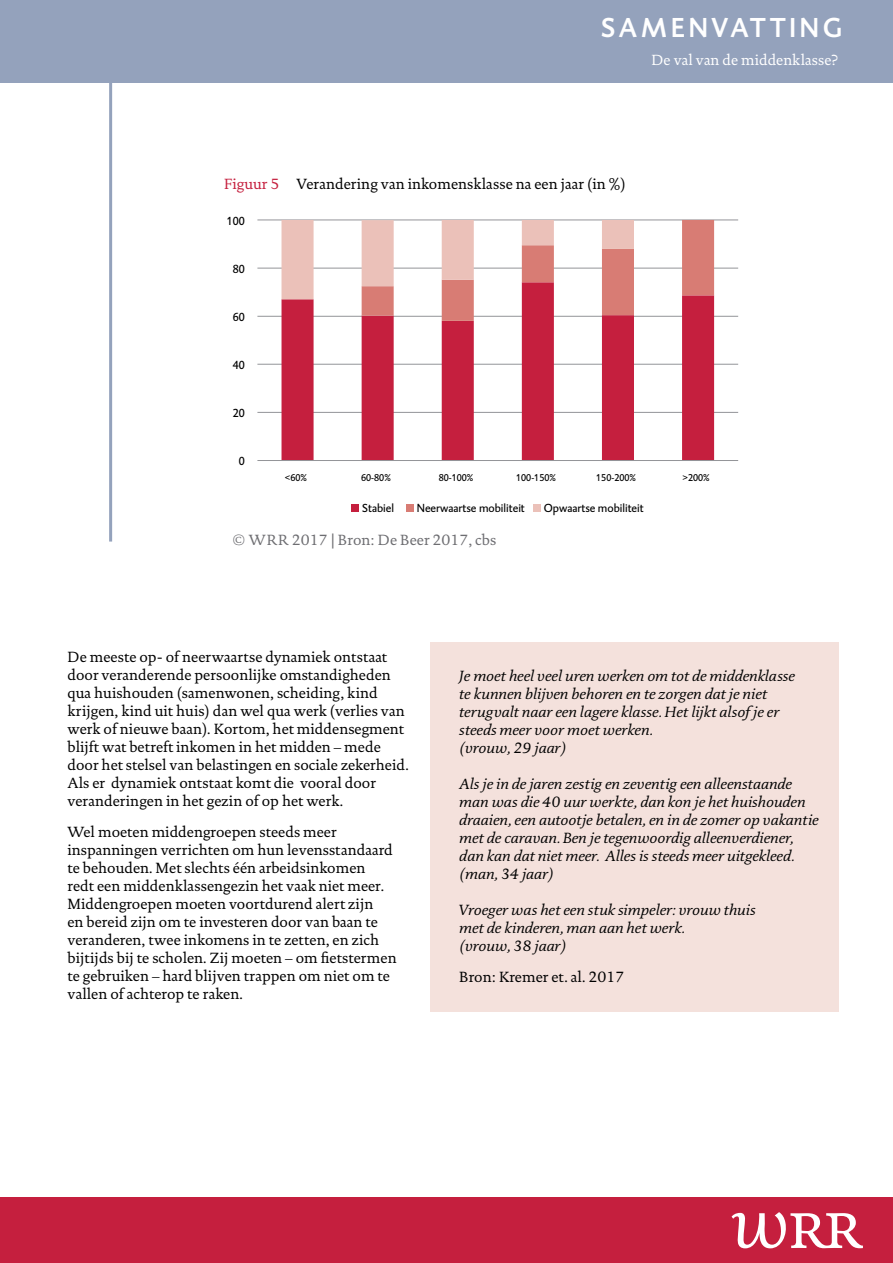
<style>
.page{position:relative;width:893px;height:1263px;background:#fff}
.page>*{position:absolute;margin:0;border:0;box-sizing:border-box;transform-origin:0 0}
.t1{font:500 28.05px "DTL Caspari TOT";letter-spacing:.12em;color:#fff}
.P_first{font:15px/18px "DTL Documenta TOT";color:#000}
.P_first__Block{font:italic 15px/18px "DTL Documenta TOT";color:#000}
.Caption_F{font:15px "DTL Documenta TOT";color:#000}
.Source_F{font:15px "DTL Documenta TOT";color:#6d6d71}
.t2{font:14.85px "DTL Documenta TOT";color:#fff}
.t3{font:12px "DTL Caspari TOT";color:#000}
.t4{font:10.2px "DTL Caspari TOT";color:#000}
.s1{color:#c51f3e}
.s2{font-style:inherit}
</style>
<div class="page">
<div style="left:0;top:0;width:893px;height:83px;background:#94a2bc"></div>
<div style="left:0;top:1197px;width:893px;height:66px;background:#c51f3e"></div>
<svg style="left:732px;top:1212px;width:131px;height:36px"></svg>
<hr style="left:109px;top:83px;width:3px;height:458px;background:#94a2bc">
<hr style="left:257px;top:412px;width:481px;height:1px;background:#939498">
<hr style="left:257px;top:364px;width:481px;height:1px;background:#939498">
<hr style="left:257px;top:316px;width:481px;height:1px;background:#939498">
<hr style="left:257px;top:268px;width:481px;height:1px;background:#939498">
<hr style="left:257px;top:220px;width:481px;height:1px;background:#939498">
<svg style="left:282px;top:321px;width:432px;height:139px"></svg>
<svg style="left:282px;top:220px;width:432px;height:101px"></svg>
<hr style="left:257px;top:460px;width:481px;height:1px;background:#939498">
<div style="left:352px;top:504px;width:7px;height:8px;background:#c51f3e"></div>
<div style="left:406px;top:504px;width:8px;height:8px;background:#d87c74"></div>
<div style="left:533px;top:504px;width:8px;height:8px;background:#ebc1b9"></div>
<div style="left:431px;top:642px;width:408px;height:369px;background:#f4e1dc"></div>
<h1 class="t1" style="left:601px;top:9px;width:243px">SAMENVATTING</h1>
<p class="t2" style="left:651px;top:52px;width:188px">De val van de middenklasse?</p>
<p class="Caption_F" style="left:224px;top:175px;width:403px"><span class="s1">Figuur 5</span> Verandering van inkomensklasse na een jaar (in %)</p>
<p class="t3" style="left:227px;top:213px;width:19px">100</p>
<p class="t3" style="left:233px;top:261px;width:13px">80</p>
<p class="t3" style="left:233px;top:309px;width:13px">60</p>
<p class="t3" style="left:233px;top:357px;width:13px">40</p>
<p class="t3" style="left:233px;top:405px;width:13px">20</p>
<p class="t3" style="left:239px;top:453px;width:7px">0</p>
<p class="t4" style="left:285px;top:471px;width:24px">&lt;60%</p>
<p class="t4" style="left:361px;top:471px;width:31px">60-80%</p>
<p class="t4" style="left:439px;top:471px;width:36px">80-100%</p>
<p class="t4" style="left:516px;top:471px;width:41px">100-150%</p>
<p class="t4" style="left:596px;top:471px;width:41px">150-200%</p>
<p class="t4" style="left:682px;top:471px;width:29px">&gt;200%</p>
<p class="t3" style="left:362px;top:500px;width:33px">Stabiel</p>
<p class="t3" style="left:417px;top:500px;width:110px">Neerwaartse mobiliteit</p>
<p class="t3" style="left:544px;top:500px;width:101px">Opwaartse mobiliteit</p>
<p class="Source_F" style="left:232px;top:531px;width:265px">© <span class="s2">WRR</span> 2017 | Bron: De Beer 2017, cbs</p>
<p class="P_first" style="left:68px;top:648px;width:343px">De meeste op- of neerwaartse dynamiek ontstaat door veranderende persoonlijke omstandigheden qua huishouden (samenwonen, scheiding, kind krijgen, kind uit huis) dan wel qua werk (verlies van werk of nieuwe baan). Kortom, het middensegment blijft wat betreft inkomen in het midden – mede door het stelsel van belastingen en sociale zekerheid.<br>Als er dynamiek ontstaat komt die vooral door veranderingen in het gezin of op het werk.</p>
<p class="P_first" style="left:68px;top:823px;width:331px">Wel moeten middengroepen steeds meer inspanningen verrichten om hun levensstandaard te behouden. Met slechts één arbeidsinkomen<br>redt een middenklassengezin het vaak niet meer.<br>Middengroepen moeten voortdurend alert zijn<br>en bereid zijn om te investeren door van baan te veranderen, twee inkomens in te zetten, en zich bijtijds bij te scholen. Zij moeten – om fietstermen te gebruiken – hard blijven trappen om niet om te vallen of achterop te raken.</p>
<p class="P_first__Block" style="left:459px;top:667px;width:337px">Je moet heel veel uren werken om tot de middenklasse te kunnen blijven behoren en te zorgen dat je niet terugvalt naar een lagere klasse. Het lijkt alsof je er steeds meer voor moet werken.<br>(vrouw, 29 jaar)</p>
<p class="P_first__Block" style="left:459px;top:775px;width:361px">Als je in de jaren zestig en zeventig een alleenstaande man was die 40 uur werkte, dan kon je het huishouden draaien, een autootje betalen, en in de zomer op vakantie met de caravan. Ben je tegenwoordig alleenverdiener, dan kan dat niet meer. Alles is steeds meer uitgekleed. (man, 34 jaar)</p>
<p class="P_first__Block" style="left:459px;top:901px;width:298px">Vroeger was het een stuk simpeler: vrouw thuis met de kinderen, man aan het werk.<br>(vrouw, 38 jaar)</p>
<p class="P_first" style="left:459px;top:968px;width:167px">Bron: Kremer et. al. 2017</p>
</div>
